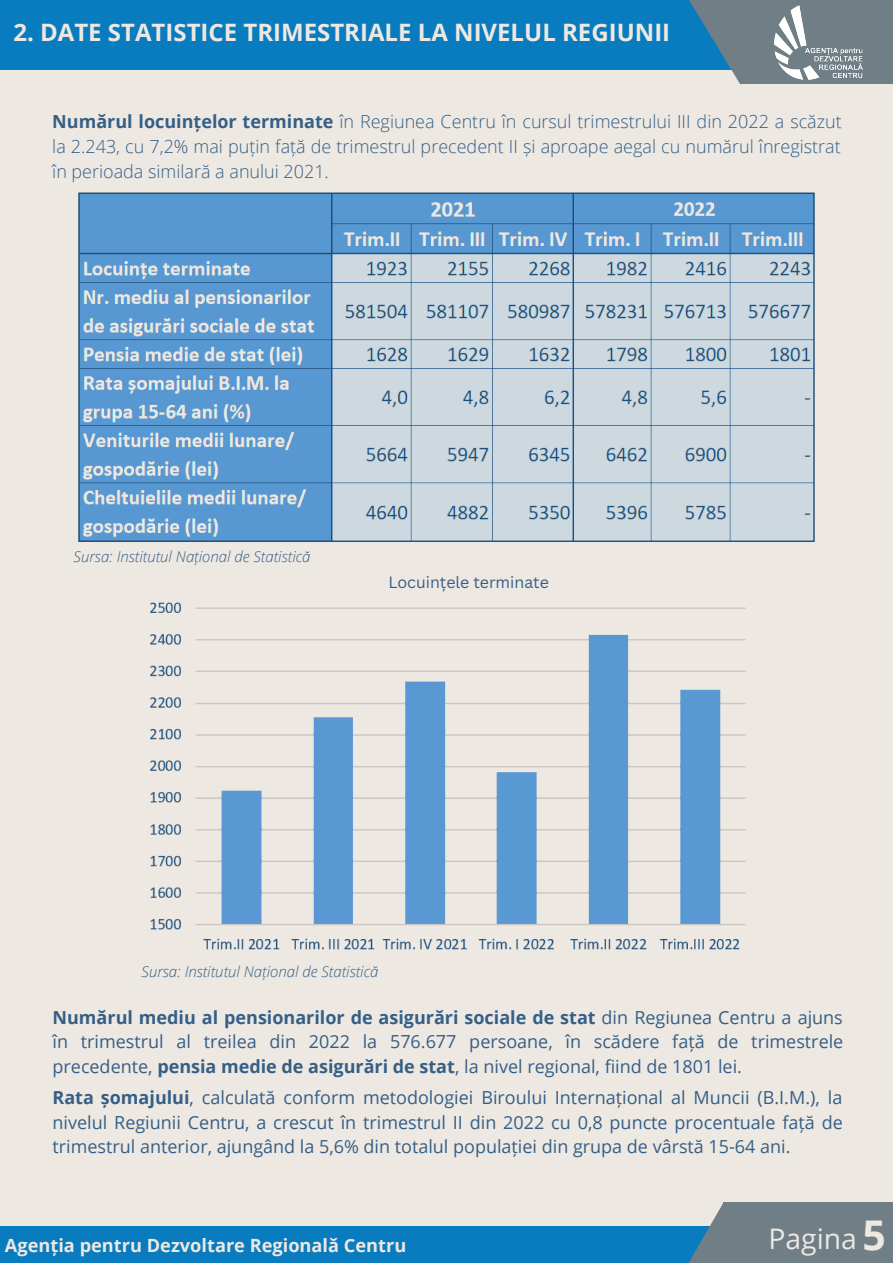
<style>
.page{position:relative;width:893px;height:1264px;background:#fff}
.page>*{position:absolute;margin:0;border:0;box-sizing:border-box;transform-origin:0 0}
.t1{font:28.35px "Open Sans";color:#ede8e2}
.t2{font:700 24px "Open Sans";color:#ede8e2}
.t3{font:700 18.15px "Open Sans";color:#ede8e2}
.t4{font:18px/24.8px "Open Sans";color:#355f86;text-align:justify}
.t5{font:300 18px/24.8px "Open Sans";color:#355f86;text-align:justify}
.t6{font:15.9px "Canva Sans";color:#355f86}
.t7{font:italic 300 15px "Open Sans";color:#355f86}
.s1{font-weight:700}
.s2{font-weight:700;font-size:40.95px}
</style>
<div class="page">
<div style="left:0;top:0;width:892px;height:1262px;background:#ede8e2"></div>
<div style="left:0;top:1226px;width:714px;height:36px;background:#097bbf"></div>
<div style="left:722px;top:1202px;width:170px;height:60px;background:#707e86"></div>
<svg style="left:689px;top:1202px;width:34px;height:60px"></svg>
<div style="left:0;top:0;width:739px;height:69px;background:#097bbf"></div>
<div style="left:740px;top:0;width:152px;height:84px;background:#707e86"></div>
<img style="left:819px;top:48px;width:43px;height:30px">
<svg style="left:622px;top:0;width:197px;height:85px"></svg>
<img style="left:78px;top:192px;width:737px;height:350px">
<img style="left:150px;top:602px;width:596px;height:348px">
<h2 class="t2" style="left:5px;top:15px;width:650px">2. DATE STATISTICE TRIMESTRIALE LA NIVELUL REGIUNI</h2>
<h2 class="t2" style="left:13px;top:15px;width:658px">2. DATE STATISTICE TRIMESTRIALE LA NIVELUL REGIUNII</h2>
<p class="t5" style="left:52px;top:109px;width:790px"><span class="s1">Numărul locuințelor terminate</span> în Regiunea Centru în cursul trimestrului III din 2022 a scăzut la 2.243, cu 7,2% mai puțin față de trimestrul precedent II și aproape aegal cu numărul înregistrat în perioada similară a anului 2021.</p>
<p class="t7" style="left:74px;top:546px;width:238px">Sursa: Institutul Național de Statistică</p>
<p class="t6" style="left:388px;top:571px;width:162px">Locuințele terminate</p>
<p class="t7" style="left:141px;top:961px;width:238px">Sursa: Institutul Național de Statistică</p>
<p class="t4" style="left:53px;top:1004px;width:792px"><span class="s1">Numărul mediu al pensionarilor de asigurări sociale de stat</span> din Regiunea Centru a ajuns în trimestrul al treilea din 2022 la 576.677 persoane, în scădere față de trimestrele precedente, <span class="s1">pensia medie de asigurări de stat</span>, la nivel regional, fiind de 1801 lei.</p>
<p class="t4" style="left:53px;top:1084px;width:791px"><span class="s1">Rata șomajului</span>, calculată conform metodologiei Biroului Internațional al Muncii (B.I.M.), la nivelul Regiunii Centru, a crescut în trimestrul II din 2022 cu 0,8 puncte procentuale față de trimestrul anterior, ajungând la 5,6% din totalul populației din grupa de vârstă 15-64 ani.</p>
<p class="t3" style="left:5px;top:1232px;width:403px">Agenția pentru Dezvoltare Regională Centru</p>
<h1 class="t1" style="left:768px;top:1218px;width:119px">Pagina <span class="s2">5</span></h1>
</div>
